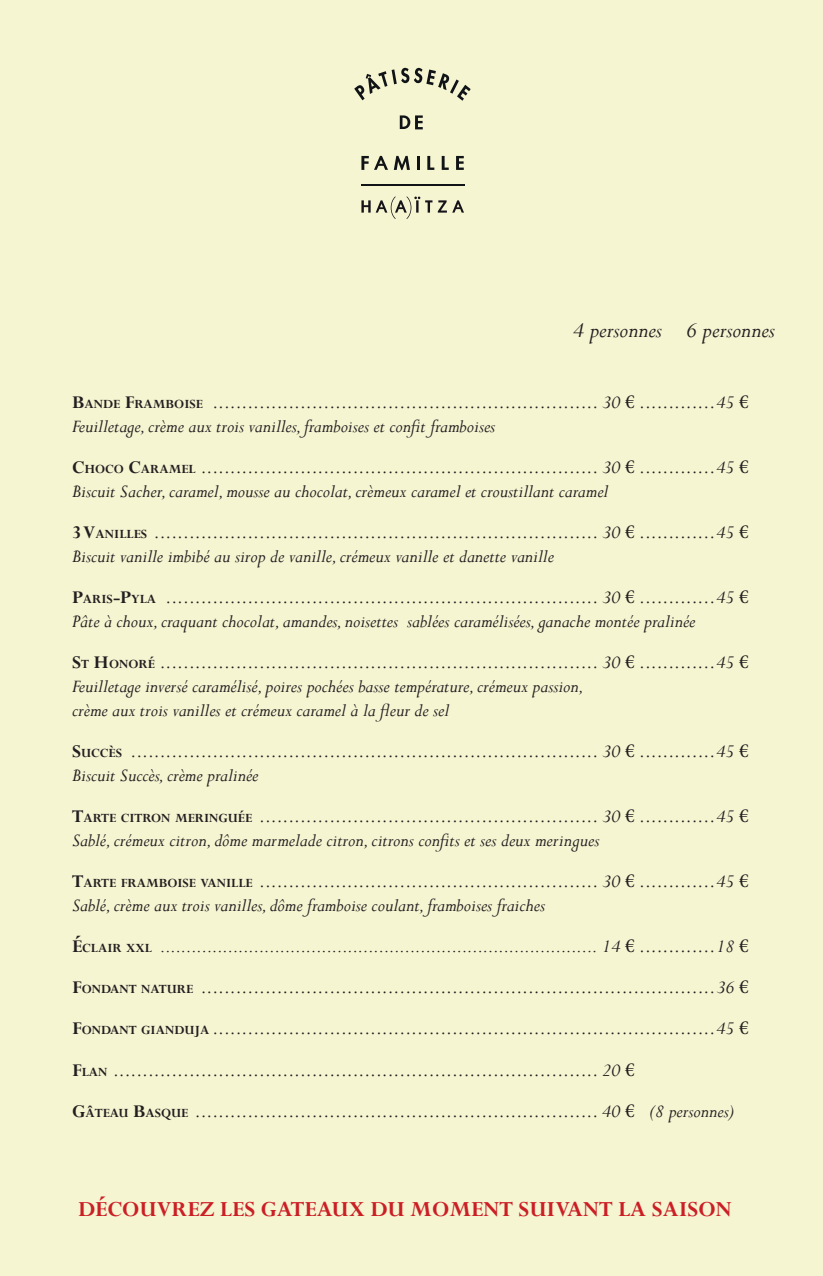
<style>
.page{position:relative;width:823px;height:1276px;background:#fff}
.page>*{position:absolute;margin:0;border:0;box-sizing:border-box;transform-origin:0 0}
.t1{font:700 24px "Perpetua";color:#cb1f26}
.t2{font:italic 24px "Perpetua";color:#231f20}
.t3{font:20px/41px "Perpetua";color:#231f20}
.t4{font:italic 20px/24px "Perpetua";color:#231f20}
.s1{font-weight:700}
.s2{font-weight:700;font-size:14px}
.s3{font-style:italic}
.s4{font-family:"Minion Pro"}
.s5{font-style:inherit}
.s6{font-weight:700;font-style:normal}
.s7{font-weight:700;font-style:normal;font-size:14px}
.s8{font-style:normal}
.s9{font-family:"Minion Pro";font-style:normal}
</style>
<div class="page">
<div style="left:0;top:0;width:822px;height:1276px;background:#f6f5d2"></div>
<svg style="left:354px;top:68px;width:116px;height:33px"></svg>
<svg style="left:361px;top:156px;width:7px;height:14px"></svg>
<hr style="left:417px;top:156px;width:3px;height:14px;background:#111416">
<svg style="left:427px;top:156px;width:7px;height:14px"></svg>
<svg style="left:441px;top:156px;width:7px;height:14px"></svg>
<svg style="left:456px;top:156px;width:7px;height:14px"></svg>
<svg style="left:374px;top:156px;width:35px;height:14px"></svg>
<svg style="left:399px;top:115px;width:23px;height:14px"></svg>
<hr style="left:361px;top:184px;width:103px;height:2px;background:#111416">
<svg style="left:452px;top:200px;width:12px;height:13px"></svg>
<svg style="left:361px;top:196px;width:85px;height:23px"></svg>
<p class="t2" style="left:573px;top:315px;width:203px">4 personnes 6 personnes</p>
<p class="t3" style="left:72px;top:390px;width:678px;line-height:24px"><span class="s1">B</span><span class="s2">ANDE</span> <span class="s1">F</span><span class="s2">RAMBOISE</span> .................................................................. <span class="s3">30</span> <span class="s4">€</span> <span class="s5">.............</span><span class="s3">45</span> <span class="s4">€<br></span><span class="s3">Feuilletage, crème aux trois vanilles, framboises et confit framboises</span></p>
<p class="t4" style="left:72px;top:455px;width:677px"><span class="s6">C</span><span class="s7">HOCO</span> <span class="s6">C</span><span class="s7">ARAMEL</span> <span class="s8">....................................................................</span> 30 <span class="s9">€</span> <span class="s8">.............</span>45 <span class="s9">€<br></span>Biscuit Sacher, caramel, mousse au chocolat, crèmeux caramel et croustillant caramel</p>
<p class="t3" style="left:72px;top:520px;width:677px;line-height:24px"><span class="s1">3 V</span><span class="s2">ANILLES</span> ............................................................................ <span class="s3">30</span> <span class="s4">€</span> <span class="s5">.............</span><span class="s3">45</span> <span class="s4">€<br></span><span class="s3">Biscuit vanille imbibé au sirop de vanille, crémeux vanille et danette vanille</span></p>
<p class="t4" style="left:72px;top:585px;width:677px"><span class="s6">P</span><span class="s7">ARIS</span><span class="s6">-P</span><span class="s7">YLA</span> <span class="s8">..........................................................................</span> 30 <span class="s9">€</span> <span class="s8">.............</span>45 <span class="s9">€<br></span>Pâte à choux, craquant chocolat, amandes, noisettes sablées caramélisées, ganache montée pralinée</p>
<p class="t4" style="left:72px;top:650px;width:678px"><span class="s6">S</span><span class="s7">T</span> <span class="s6">H</span><span class="s7">ONORÉ</span> <span class="s8">...........................................................................</span> 30 <span class="s9">€</span> <span class="s8">.............</span>45 <span class="s9">€<br></span>Feuilletage inversé caramélisé, poires pochées basse température, crémeux passion,<br>crème aux trois vanilles et crémeux caramel à la fleur de sel</p>
<p class="t3" style="left:72px;top:739px;width:678px;line-height:24px"><span class="s1">S</span><span class="s2">UCCÈS</span> ................................................................................ <span class="s3">30</span> <span class="s4">€</span> <span class="s5">.............</span><span class="s3">45</span> <span class="s4">€<br></span><span class="s3">Biscuit Succès, crème pralinée</span></p>
<p class="t4" style="left:72px;top:804px;width:678px"><span class="s6">T</span><span class="s7">ARTE CITRON MERINGUÉE</span> <span class="s8">..........................................................</span> 30 <span class="s9">€</span> <span class="s8">.............</span>45 <span class="s9">€<br></span>Sablé, crémeux citron, dôme marmelade citron, citrons confits et ses deux meringues</p>
<p class="t4" style="left:72px;top:869px;width:677px"><span class="s6">T</span><span class="s7">ARTE FRAMBOISE VANILLE</span> <span class="s8">..........................................................</span> 30 <span class="s9">€</span> <span class="s8">.............</span>45 <span class="s9">€<br></span>Sablé, crème aux trois vanilles, dôme framboise coulant, framboises fraiches</p>
<p class="t3" style="left:72px;top:926px;width:678px"><span class="s1">É</span><span class="s2">CLAIR XXL</span> <span class="s3">.................................................................................... 14</span> <span class="s4">€</span> <span class="s5">.............</span><span class="s3">18</span> <span class="s4">€ </span><span class="s1">F</span><span class="s2">ONDANT NATURE</span> ........................................................................................<span class="s3">36</span> <span class="s4">€ </span><span class="s1">F</span><span class="s2">ONDANT GIANDUJA</span> ......................................................................................<span class="s3">45</span> <span class="s4">€ </span><span class="s1">F</span><span class="s2">LAN</span> ................................................................................... <span class="s3">20</span> <span class="s4">€<br></span><span class="s1">G</span><span class="s2">ÂTEAU</span> <span class="s1">B</span><span class="s2">ASQUE</span> ..................................................................... <span class="s3">40</span> <span class="s4">€</span></p>
<p class="t4" style="left:649px;top:1098px;width:86px">(8 personnes)</p>
<p class="t1" style="left:78px;top:1194px;width:655px">DÉCOUVREZ LES GATEAUX DU MOMENT SUIVANT LA SAISON</p>
</div>
